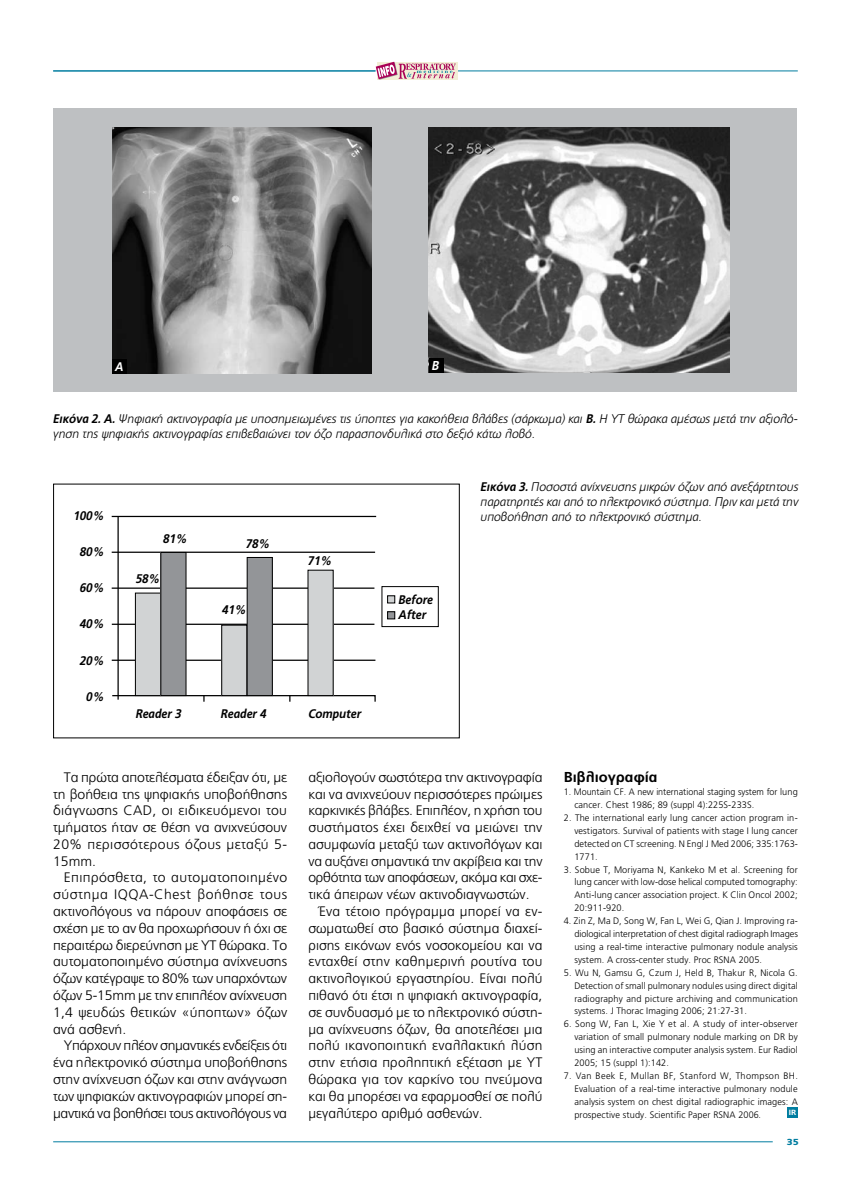
<style>
.page{position:relative;width:851px;height:1188px;background:#fff}
.page>*{position:absolute;margin:0;border:0;box-sizing:border-box;transform-origin:0 0}
.t1{font:700 14.38px "PF Catalog";color:#000}
.t2{font:300 13.75px/16.8px "PF Catalog";color:#000;text-align:justify}
.t3{font:300 13.75px "PF Catalog";letter-spacing:-.02em;color:#000}
.t4{font:italic 700 12.88px "PF Catalog";color:#fff;scale:.95 1}
.t5{font:italic 300 12.5px/15px "PF Catalog";color:#000}
.t6{font:italic 700 12.5px/15px "PF Catalog";letter-spacing:-.01em;color:#000;scale:.95 1}
.t7{font:italic 700 12.5px "PF Catalog";color:#fff;scale:.95 1}
.t8{font:300 9.38px/12.9px "PF Catalog";letter-spacing:.01em;color:#000;text-align:justify}
.t9{font:300 9.38px/12.9px "PF Catalog";letter-spacing:.01em;color:#000;scale:.95 1}
.t10{font:900 8.75px "PF Catalog";color:#007da0;scale:1.15 1}
.t11{font:700 7.5px "PF Catalog";color:#fff;scale:1.12 1}
.s1{font-weight:700}
</style>
<div class="page">
<hr style="left:457px;top:71px;width:340px;height:1px;background:#007da0">
<hr style="left:53px;top:71px;width:322px;height:1px;background:#007da0">
<div style="left:377px;top:62px;width:80px;height:18px;background:#f2eed6"></div>
<svg style="left:375px;top:62px;width:81px;height:18px"></svg>
<hr style="left:53px;top:1141px;width:719px;height:1px;background:#007da0">
<div style="left:381px;top:586px;width:57px;height:40px;border:1px solid #000"></div>
<div style="left:53px;top:109px;width:743px;height:283px;background:#bec0c2"></div>
<img style="left:112px;top:127px;width:259px;height:246px">
<div style="left:112px;top:359px;width:14px;height:14px;background:#000"></div>
<img style="left:428px;top:128px;width:301px;height:245px">
<div style="left:428px;top:358px;width:15px;height:15px;background:#000"></div>
<div style="left:787px;top:1106px;width:10px;height:11px;background:#007da0"></div>
<hr style="left:117px;top:516px;width:2px;height:183px;background:#000">
<svg style="left:112px;top:694px;width:264px;height:8px"></svg>
<hr style="left:112px;top:659px;width:263px;height:1px;background:#000">
<hr style="left:112px;top:623px;width:262px;height:1px;background:#000">
<hr style="left:112px;top:587px;width:262px;height:1px;background:#000">
<hr style="left:112px;top:551px;width:263px;height:1px;background:#000">
<hr style="left:112px;top:515px;width:264px;height:2px;background:#000">
<div style="left:135px;top:593px;width:25px;height:102px;background:#d1d3d4"></div>
<div style="left:135px;top:592px;width:26px;height:103px;border:1px solid #000"></div>
<div style="left:161px;top:552px;width:25px;height:143px;background:#939598"></div>
<div style="left:160px;top:552px;width:26px;height:143px;border:1px solid #000"></div>
<div style="left:222px;top:625px;width:25px;height:70px;background:#d1d3d4"></div>
<div style="left:221px;top:624px;width:26px;height:71px;border:1px solid #000"></div>
<div style="left:247px;top:557px;width:25px;height:138px;background:#939598"></div>
<div style="left:247px;top:557px;width:25px;height:138px;border:1px solid #000"></div>
<div style="left:308px;top:570px;width:25px;height:125px;background:#d1d3d4"></div>
<div style="left:387px;top:595px;width:8px;height:7px;background:#d1d3d4"></div>
<div style="left:387px;top:595px;width:8px;height:8px;border:1px solid #000"></div>
<div style="left:387px;top:611px;width:8px;height:7px;background:#939598"></div>
<div style="left:387px;top:611px;width:8px;height:8px;border:1px solid #000"></div>
<p class="t7" style="left:115px;top:359px;width:10px">A</p>
<p class="t4" style="left:431px;top:358px;width:9px">Β</p>
<p class="t5" style="left:53px;top:411px;width:746px"><span class="s1">Εικόνα 2. Α.</span> Ψηφιακή ακτινογραφία με υποσημειωμένες τις ύποπτες για κακοήθεια βλάβες (σάρκωμα) και <span class="s1">Β.</span> Η ΥΤ θώρακα αμέσως μετά την αξιολό&shy;γηση της ψηφιακής ακτινογραφίας επιβεβαιώνει τον όζο παρασπονδυλικά στο δεξιό κάτω λοβό.</p>
<p class="t6" style="left:74px;top:507px;width:34px">100%</p>
<p class="t6" style="left:80px;top:544px;width:27px">80%</p>
<p class="t6" style="left:80px;top:580px;width:27px">60%</p>
<p class="t6" style="left:80px;top:616px;width:27px">40%</p>
<p class="t6" style="left:80px;top:652px;width:27px">20%</p>
<p class="t6" style="left:86px;top:689px;width:20px">0%</p>
<p class="t6" style="left:163px;top:531px;width:27px">81%</p>
<p class="t6" style="left:136px;top:571px;width:27px">58%</p>
<p class="t6" style="left:246px;top:536px;width:27px">78%</p>
<p class="t6" style="left:222px;top:602px;width:27px">41%</p>
<p class="t6" style="left:308px;top:553px;width:27px">71%</p>
<p class="t6" style="left:136px;top:706px;width:50px">Reader 3</p>
<p class="t6" style="left:221px;top:706px;width:50px">Reader 4</p>
<p class="t6" style="left:308px;top:706px;width:57px">Computer</p>
<p class="t6" style="left:398px;top:592px;width:38px">Before<br>After</p>
<p class="t5" style="left:480px;top:479px;width:319px;text-align:justify"><span class="s1">Εικόνα 3.</span> Ποσοστά ανίχνευσης μικρών όζων από ανεξάρτητους παρατηρητές και από το ηλεκτρονικό σύστημα. Πριν και μετά την υποβοήθηση από το ηλεκτρονικό σύστημα.</p>
<p class="t2" style="left:53px;top:768px;width:235px;text-indent:11px">Τα πρώτα αποτελέσματα έδειξαν ότι, με τη βοήθεια της ψηφιακής υποβοήθησης διάγνωσης CAD, οι ειδικευόμενοι του τμήματος ήταν σε θέση να ανιχνεύσουν 20% περισσότερους όζους μεταξύ 5- 15mm.</p>
<p class="t2" style="left:53px;top:869px;width:235px;text-indent:11px">Επιπρόσθετα, το αυτοματοποιημένο σύστημα IQQA-Chest βοήθησε τους ακτινολόγους να πάρουν αποφάσεις σε σχέση με το αν θα προχωρήσουν ή όχι σε περαιτέρω διερεύνηση με ΥΤ θώρακα. Το αυτοματοποιημένο σύστημα ανίχνευσης όζων κατέγραψε το 80% των υπαρχόντων όζων 5-15mm με την επιπλέον ανίχνευση 1,4 ψευδώς θετικών «ύποπτων» όζων ανά ασθενή.</p>
<p class="t2" style="left:53px;top:1037px;width:235px;text-indent:11px">Υπάρχουν πλέον σημαντικές ενδείξεις ότι ένα ηλεκτρονικό σύστημα υποβοήθησης στην ανίχνευση όζων και στην ανάγνωση των ψηφιακών ακτινογραφιών μπορεί ση&shy;μαντικά να βοηθήσει τους ακτινολόγους να</p>
<p class="t2" style="left:308px;top:768px;width:235px">αξιολογούν σωστότερα την ακτινογραφία</p>
<p class="t2" style="left:308px;top:785px;width:235px">και να ανιχνεύουν περισσότερες πρώιμες</p>
<p class="t2" style="left:308px;top:802px;width:235px">καρκινικές βλάβες. Επιπλέον, η χρήση του</p>
<p class="t2" style="left:308px;top:818px;width:235px">συστήματος έχει δειχθεί να μειώνει την</p>
<p class="t2" style="left:308px;top:835px;width:235px">ασυμφωνία μεταξύ των ακτινολόγων και</p>
<p class="t2" style="left:308px;top:852px;width:235px">να αυξάνει σημαντικά την ακρίβεια και την</p>
<p class="t3" style="left:308px;top:869px;width:235px">ορθότητα των αποφάσεων, ακόμα και σχε-</p>
<p class="t2" style="left:308px;top:886px;width:222px">τικά άπειρων νέων ακτινοδιαγνωστών.</p>
<p class="t2" style="left:319px;top:902px;width:225px">Ένα τέτοιο πρόγραμμα μπορεί να εν-</p>
<p class="t2" style="left:308px;top:919px;width:235px">σωματωθεί στο βασικό σύστημα διαχεί-</p>
<p class="t2" style="left:308px;top:936px;width:235px">ρισης εικόνων ενός νοσοκομείου και να</p>
<p class="t2" style="left:308px;top:953px;width:235px">ενταχθεί στην καθημερινή ρουτίνα του</p>
<p class="t2" style="left:308px;top:970px;width:235px">ακτινολογικού εργαστηρίου. Είναι πολύ</p>
<p class="t2" style="left:308px;top:986px;width:235px">πιθανό ότι έτσι η ψηφιακή ακτινογραφία,</p>
<p class="t2" style="left:308px;top:1003px;width:235px">σε συνδυασμό με το ηλεκτρονικό σύστη-</p>
<p class="t2" style="left:308px;top:1020px;width:235px">μα ανίχνευσης όζων, θα αποτελέσει μια</p>
<p class="t2" style="left:308px;top:1037px;width:235px">πολύ ικανοποιητική εναλλακτική λύση</p>
<p class="t2" style="left:308px;top:1053px;width:235px">στην ετήσια προληπτική εξέταση με ΥΤ</p>
<p class="t2" style="left:308px;top:1070px;width:235px">θώρακα για τον καρκίνο του πνεύμονα</p>
<p class="t2" style="left:308px;top:1087px;width:235px">και θα μπορέσει να εφαρμοσθεί σε πολύ</p>
<p class="t2" style="left:308px;top:1104px;width:176px">μεγαλύτερο αριθμό ασθενών.</p>
<p class="t1" style="left:563px;top:768px;width:95px">Βιβλιογραφία</p>
<p class="t9" style="left:574px;top:785px;width:236px;text-indent:-11px">1. Mountain CF. A new international staging system for lung cancer. Chest 1986; 89 (suppl 4):225S-233S.</p>
<p class="t8" style="left:574px;top:811px;width:225px;text-indent:-11px">2. The international early lung cancer action program in&shy;vestigators. Survival of patients with stage I lung cancer detected on CT screening. N Engl J Med 2006; 335:1763- 1771.</p>
<p class="t8" style="left:574px;top:862px;width:225px;text-indent:-11px">3. Sobue T, Moriyama N, Kankeko M et al. Screening for lung cancer with low-dose helical computed tomography:<br>Anti-lung cancer association project. K Clin Oncol 2002; 20:911-920.</p>
<p class="t8" style="left:574px;top:914px;width:225px;text-indent:-11px">4. Zin Z, Ma D, Song W, Fan L, Wei G, Qian J. Improving ra&shy;diological interpretation of chest digital radiograph Images using a real-time interactive pulmonary nodule analysis system. A cross-center study. Proc RSNA 2005.</p>
<p class="t8" style="left:574px;top:965px;width:225px;text-indent:-11px">5. Wu N, Gamsu G, Czum J, Held B, Thakur R, Nicola G.<br>Detection of small pulmonary nodules using direct digital radiography and picture archiving and communication systems. J Thorac Imaging 2006; 21:27-31.</p>
<p class="t8" style="left:574px;top:1017px;width:225px;text-indent:-11px">6. Song W, Fan L, Xie Y et al. A study of inter-observer variation of small pulmonary nodule marking on DR by using an interactive computer analysis system. Eur Radiol 2005; 15 (suppl 1):142.</p>
<p class="t8" style="left:574px;top:1069px;width:225px;text-indent:-11px">7. Van Beek E, Mullan BF, Stanford W, Thompson BH.<br>Evaluation of a real-time interactive pulmonary nodule analysis system on chest digital radiographic images: A prospective study. Scientific Paper RSNA 2006.</p>
<p class="t11" style="left:788px;top:1107px;width:8px">IR</p>
<p class="t10" style="left:786px;top:1136px;width:12px">35</p>
</div>
